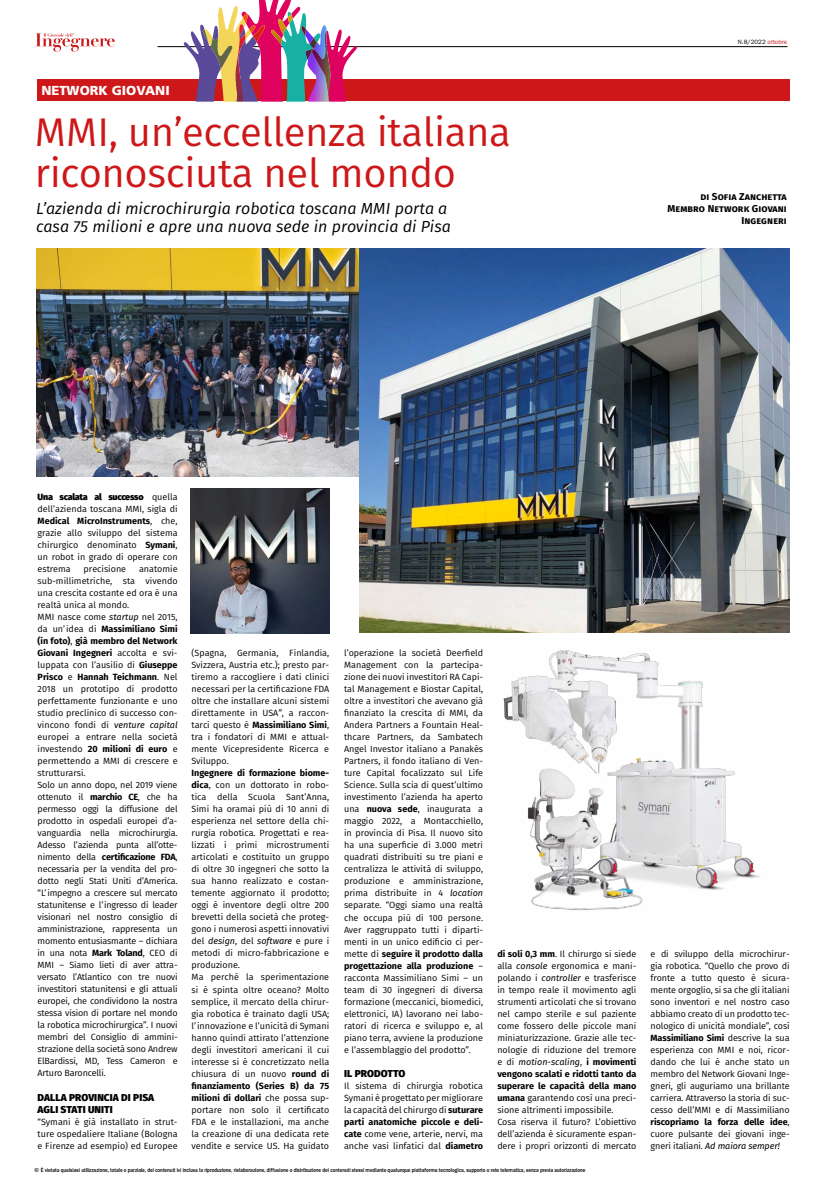
<style>
.page{position:relative;width:823px;height:1191px;background:#fff}
.page>*{position:absolute;margin:0;border:0;box-sizing:border-box;transform-origin:0 0}
.t1{font:40px/41px "Fira Sans";letter-spacing:-.01em;color:#cd1719}
.t2{font:italic 16px/18px "Fira Sans";color:#000}
.t3{font:900 13px "Frutiger";color:#fff}
.t4{font:700 10px/12px "Fira Sans";letter-spacing:.01em;color:#000;text-align:right}
.t5{font:800 10px/12px "Fira Sans";letter-spacing:.01em;color:#000}
.t6{font:9px/12px "Fira Sans";color:#000;text-align:justify}
.t7{font:9px/12px "Fira Sans";letter-spacing:-.02em;color:#000}
.t8{font:6.2px "ITC Franklin Gothic Std";color:#000}
.t9{font:500 6px "Franklin Gothic";letter-spacing:-.01em;color:#000}
.s1{color:#cd1719}
.s2{font-weight:800}
.s3{font-weight:700}
.s4{font-style:italic}
</style>
<div class="page">
<hr style="left:157px;top:46px;width:630px;height:1px;background:#000">
<svg style="left:35px;top:33px;width:80px;height:19px"></svg>
<div style="left:37px;top:79px;width:751px;height:22px;background:#cd1719"></div>
<svg style="left:330px;top:30px;width:27px;height:72px"></svg>
<img style="left:321px;top:25px;width:7px;height:6px">
<img style="left:320px;top:31px;width:10px;height:71px">
<svg style="left:183px;top:0;width:137px;height:102px"></svg>
<img style="left:235px;top:24px;width:10px;height:78px">
<img style="left:36px;top:248px;width:324px;height:228px">
<img style="left:360px;top:248px;width:429px;height:384px">
<img style="left:191px;top:488px;width:139px;height:146px">
<img style="left:503px;top:650px;width:257px;height:261px">
<h3 class="t3" style="left:41px;top:83px;width:130px">NETWORK GIOVANI</h3>
<h1 class="t1" style="left:35px;top:111px;width:477px">MMI, un’eccellenza italiana riconosciuta nel mondo</h1>
<h2 class="t2" style="left:36px;top:199px;width:416px">L’azienda di microchirurgia robotica toscana MMI porta a casa 75 milioni e apre una nuova sede in provincia di Pisa</h2>
<p class="t8" style="left:737px;top:38px;width:51px">N.8/2022 <span class="s1">ottobre</span></p>
<p class="t4" style="left:667px;top:190px;width:121px">di Sofia Zanchetta<br>Membro Network Giovani<br>Ingegneri</p>
<p class="t6" style="left:38px;top:491px;width:141px"><span class="s2">Una scalata al successo</span> quella dell’azienda toscana MMI, sigla di <span class="s3">Medical MicroInstruments</span>, che, grazie allo sviluppo del sistema chirurgico denominato <span class="s3">Symani</span>, un robot in grado di operare con estrema</p>
<p class="t7" style="left:38px;top:563px;width:141px;text-indent:101px">anatomie sub-millimetriche, sta vivendo una crescita costante ed ora è una realtà unica al mondo.<br>MMI nasce come <span class="s4">startup</span> nel 2015, da un’idea di <span class="s3">Massimiliano Simi (in foto)</span>, <span class="s3">già membro del Network<br>Giovani Ingegneri</span> accolta e svi&shy;luppata con l’ausilio di <span class="s3">Giuseppe<br>Prisco</span> e <span class="s3">Hannah Teichmann</span>. Nel<br>2018 un prototipo di prodotto perfettamente funzionante e uno studio preclinico di successo con&shy;vincono fondi di <span class="s4">venture capital </span>europei a entrare nella società investendo <span class="s3">20 milioni di euro</span> e permettendo a MMI di crescere e strutturarsi.<br>Solo un anno dopo, nel 2019 viene ottenuto il <span class="s3">marchio CE</span>, che ha permesso oggi la diffusione del prodotto in ospedali europei d’a&shy;vanguardia nella microchirurgia.<br>Adesso l’azienda punta all’otte&shy;nimento della <span class="s3">certificazione FDA</span>, necessaria per la vendita del pro&shy;dotto negli Stati Uniti d’America. “L’impegno a crescere sul mercato statunitense e l’ingresso di leader visionari nel nostro consiglio di amministrazione, rappresenta un momento entusiasmante – dichiara in una nota <span class="s3">Mark Toland</span>, CEO di<br>MMI – Siamo lieti di aver attra&shy;versato l’Atlantico con tre nuovi investitori statunitensi e gli attuali europei, che condividono la nostra stessa vision di portare nel mondo la robotica microchirurgica”<span class="s4">.</span> I nuovi membri del Consiglio di ammini&shy;strazione della società sono Andrew<br>ElBardissi, MD, Tess Cameron e<br>Arturo Baroncelli.</p>
<p class="t5" style="left:38px;top:1090px;width:118px">DALLA PROVINCIA DI PISA<br>AGLI STATI UNITI</p>
<p class="t6" style="left:38px;top:1115px;width:141px">“Symani è già installato in strut&shy;ture ospedaliere Italiane (Bologna e Firenze ad esempio) ed Europee</p>
<p class="t6" style="left:84px;top:563px;width:44px">precisione</p>
<p class="t6" style="left:191px;top:647px;width:139px">(Spagna, Germania, Finlandia, Svizzera, Austria etc.); presto par&shy;tiremo a raccogliere i dati clinici necessari per la certificazione FDA oltre che installare alcuni sistemi direttamente in USA<span class="s4">”</span>, a raccon&shy;tarci questo è <span class="s3">Massimiliano Simi</span>, tra i fondatori di MMI e attual&shy;mente Vicepresidente Ricerca e Sviluppo.</p>
<p class="t6" style="left:191px;top:767px;width:139px;text-align:left"><span class="s3">Ingegnere di formazione biome&shy;dica</span>, con un dottorato in robo&shy;tica della Scuola Sant’Anna,<br>Simi ha oramai più di 10 anni di esperienza nel settore della chi&shy;rurgia robotica. Progettati e rea&shy;lizzati i primi microstrumenti articolati e costituito un gruppo di oltre 30 ingegneri che sotto la sua hanno realizzato e costan&shy;temente aggiornato il prodotto; oggi è inventore degli oltre 200 brevetti della società che proteg&shy;gono i numerosi aspetti innovativi del <span class="s4">design</span>, del <span class="s4">software</span> e pure i metodi di micro-fabbricazione e produzione.<br>Ma perché la sperimentazione si è spinta oltre oceano? Molto semplice, il mercato della chirur&shy;gia robotica è trainato dagli USA; l’innovazione e l’unicità di Symani hanno quindi attirato l’attenzione degli investitori americani il cui interesse si è concretizzato nella chiusura di un nuovo <span class="s3">round di finanziamento (Series B) da 75 milioni di dollari</span> che possa sup&shy;portare non solo il certificato<br>FDA e le installazioni, ma anche la creazione di una dedicata rete vendite e service US. Ha guidato</p>
<p class="t6" style="left:344px;top:647px;width:140px">l’operazione la società Deerfield Management con la partecipa&shy;zione dei nuovi investitori RA Capi&shy;tal Management e Biostar Capital, oltre a investitori che avevano già finanziato la crescita di MMI, da Andera Partners a Fountain Heal&shy;thcare Partners, da Sambatech Angel Investor italiano a Panakès Partners, il fondo italiano di Ven&shy;ture Capital focalizzato sul Life Science. Sulla scia di quest’ultimo investimento l’azienda ha aperto una <span class="s3">nuova sede</span>, inaugurata a maggio 2022, a Montacchiello, in provincia di Pisa. Il nuovo sito ha una superficie di 3.000 metri quadrati distribuiti su tre piani e centralizza le attività di sviluppo, produzione e amministrazione, prima distribuite in 4 <span class="s4">location </span>separate. “Oggi siamo una realtà che occupa più di 100 persone.<br>Aver raggruppato tutti i diparti&shy;menti in un unico edificio ci per&shy;mette di <span class="s3">seguire il prodotto dalla progettazione alla produzione</span> – racconta Massimiliano Simi – un team di 30 ingegneri di diversa formazione (meccanici, biomedici, elettronici, IA) lavorano nei labo&shy;ratori di ricerca e sviluppo e, al piano terra, avviene la produzione e l’assemblaggio del prodotto”.</p>
<p class="t5" style="left:344px;top:1066px;width:63px">IL PRODOTTO</p>
<p class="t6" style="left:344px;top:1079px;width:140px">Il sistema di chirurgia robotica Symani è progettato per migliorare la capacità del chirurgo di <span class="s3">suturare parti anatomiche piccole e deli&shy;cate</span> come vene, arterie, nervi, ma anche vasi linfatici dal <span class="s3">diametro</span></p>
<p class="t6" style="left:497px;top:947px;width:140px;text-align:left"><span class="s3">di soli 0,3 mm</span>. Il chirurgo si siede alla <span class="s4">console</span> ergonomica e mani&shy;polando i <span class="s4">controller</span> e trasferisce in tempo reale il movimento agli strumenti articolati che si trovano nel campo sterile e sul paziente come fossero delle piccole mani miniaturizzazione. Grazie alle tec&shy;nologie di riduzione del tremore e di <span class="s4">motion-scaling</span>, <span class="s3">i movimenti vengono scalati e ridotti tanto da superare le capacità della mano umana</span> garantendo così una preci&shy;sione altrimenti impossibile.<br>Cosa riserva il futuro? L’obiettivo dell’azienda è sicuramente espan&shy;dere i propri orizzonti di mercato</p>
<p class="t9" style="left:35px;top:1166px;width:552px">© È vietata qualsiasi utilizzazione, totale o parziale, dei contenuti ivi inclusa la riproduzione, rielaborazione, diffusione o distribuzione dei contenuti stessi mediante qualunque piattaforma tecnologica, supporto o rete telematica, senza previa autorizzazione</p>
<p class="t6" style="left:650px;top:947px;width:140px">e di sviluppo della microchirur&shy;gia robotica. “Quello che provo di fronte a tutto questo è sicura&shy;mente orgoglio, si sa che gli italiani sono inventori e nel nostro caso abbiamo creato di un prodotto tec&shy;nologico di unicità mondiale”, così <span class="s3">Massimiliano Simi</span> descrive la sua esperienza con MMI e noi, ricor&shy;dando che lui è anche stato un membro del Network Giovani Inge&shy;gneri, gli auguriamo una brillante carriera. Attraverso la storia di suc&shy;cesso dell’MMI e di Massimiliano <span class="s3">riscopriamo la forza delle idee</span>, cuore pulsante dei giovani inge&shy;gneri italiani. <span class="s4">Ad maiora semper!</span></p>
</div>
